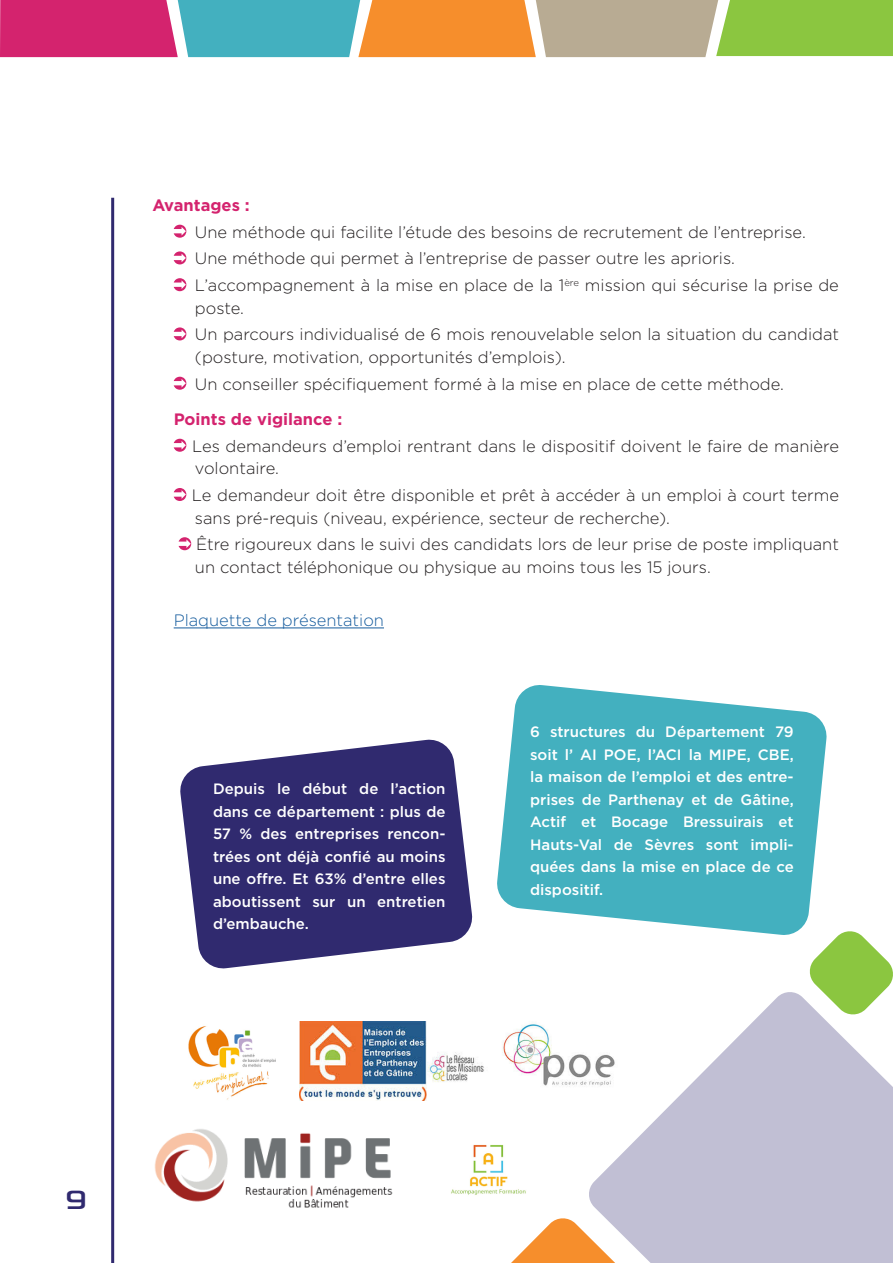
<style>
.page{position:relative;width:893px;height:1263px;background:#fff}
.page>*{position:absolute;margin:0;border:0;box-sizing:border-box;transform-origin:0 0}
.t1{font:37.5px "Sony Sketch EF";color:#302a6f}
.t2{font:300 16.5px/22.5px "Gotham";color:#231f20}
.t3{font:700 16.5px "Gotham";color:#d4236e}
.t4{font:300 16.5px "Gotham";color:#175d9e}
.t5{font:500 15px/22.5px "Gotham";color:#fff;text-align:justify}
</style>
<div class="page">
<svg style="left:180px;top:739px;width:293px;height:230px;fill:#302a6f"></svg>
<svg style="left:0;top:0;width:893px;height:57px;background:#ad9577"></svg>
<hr style="left:111px;top:198px;width:3px;height:1065px;background:#302a6f">
<svg style="left:511px;top:1218px;width:76px;height:45px"></svg>
<svg style="left:587px;top:992px;width:306px;height:271px;fill:#c1bfd4"></svg>
<svg style="left:808px;top:931px;width:85px;height:85px"></svg>
<hr style="left:174px;top:627px;width:210px;height:1px;background:#175d9e">
<svg style="left:174px;top:225px;width:12px;height:13px"></svg>
<svg style="left:174px;top:251px;width:12px;height:13px"></svg>
<svg style="left:174px;top:278px;width:12px;height:13px"></svg>
<svg style="left:174px;top:327px;width:12px;height:13px"></svg>
<svg style="left:174px;top:377px;width:12px;height:13px"></svg>
<svg style="left:174px;top:439px;width:12px;height:13px"></svg>
<svg style="left:174px;top:488px;width:12px;height:13px"></svg>
<svg style="left:179px;top:537px;width:12px;height:13px"></svg>
<svg style="left:497px;top:685px;width:331px;height:251px;fill:#43b0bf"></svg>
<img style="left:502px;top:1017px;width:135px;height:81px">
<img style="left:451px;top:1144px;width:75px;height:51px">
<img style="left:154px;top:1129px;width:239px;height:79px">
<img style="left:188px;top:1021px;width:112px;height:80px">
<img style="left:300px;top:1021px;width:184px;height:80px">
<p class="t3" style="left:152px;top:194px;width:99px">Avantages :</p>
<p class="t2" style="left:195px;top:220px;width:612px">Une méthode qui facilite l’étude des besoins de recrutement de l’entreprise.</p>
<p class="t2" style="left:195px;top:247px;width:542px">Une méthode qui permet à l’entreprise de passer outre les aprioris.</p>
<p class="t2" style="left:195px;top:274px;width:645px">L’accompagnement à la mise en place de la 1<sup>ère</sup> mission qui sécurise la prise de poste.</p>
<p class="t2" style="left:195px;top:323px;width:645px">Un parcours individualisé de 6 mois renouvelable selon la situation du candidat (posture, motivation, opportunités d’emplois).</p>
<p class="t2" style="left:195px;top:372px;width:591px">Un conseiller spécifiquement formé à la mise en place de cette méthode.</p>
<p class="t3" style="left:174px;top:408px;width:170px">Points de vigilance :</p>
<p class="t2" style="left:192px;top:434px;width:648px">Les demandeurs d’emploi rentrant dans le dispositif doivent le faire de manière volontaire.</p>
<p class="t2" style="left:192px;top:483px;width:649px">Le demandeur doit être disponible et prêt à accéder à un emploi à court terme sans pré-requis (niveau, expérience, secteur de recherche).</p>
<p class="t2" style="left:195px;top:533px;width:645px">Être rigoureux dans le suivi des candidats lors de leur prise de poste impliquant un contact téléphonique ou physique au moins tous les 15 jours.</p>
<p class="t4" style="left:174px;top:610px;width:212px">Plaquette de présentation</p>
<p class="t5" style="left:213px;top:778px;width:234px">Depuis le début de l’action dans ce département : plus de 57 % des entreprises rencon&shy;trées ont déjà confié au moins une offre. Et 63% d’entre elles aboutissent sur un entretien d’embauche.</p>
<p class="t5" style="left:530px;top:720px;width:265px">6 structures du Département 79 soit l’ AI POE, l’ACI la MIPE, CBE, la maison de l’emploi et des entre&shy;prises de Parthenay et de Gâtine, Actif et Bocage Bressuirais et Hauts-Val de Sèvres sont impli&shy;quées dans la mise en place de ce dispositif.</p>
<p class="t1" style="left:65px;top:1178px;width:24px">9</p>
</div>
